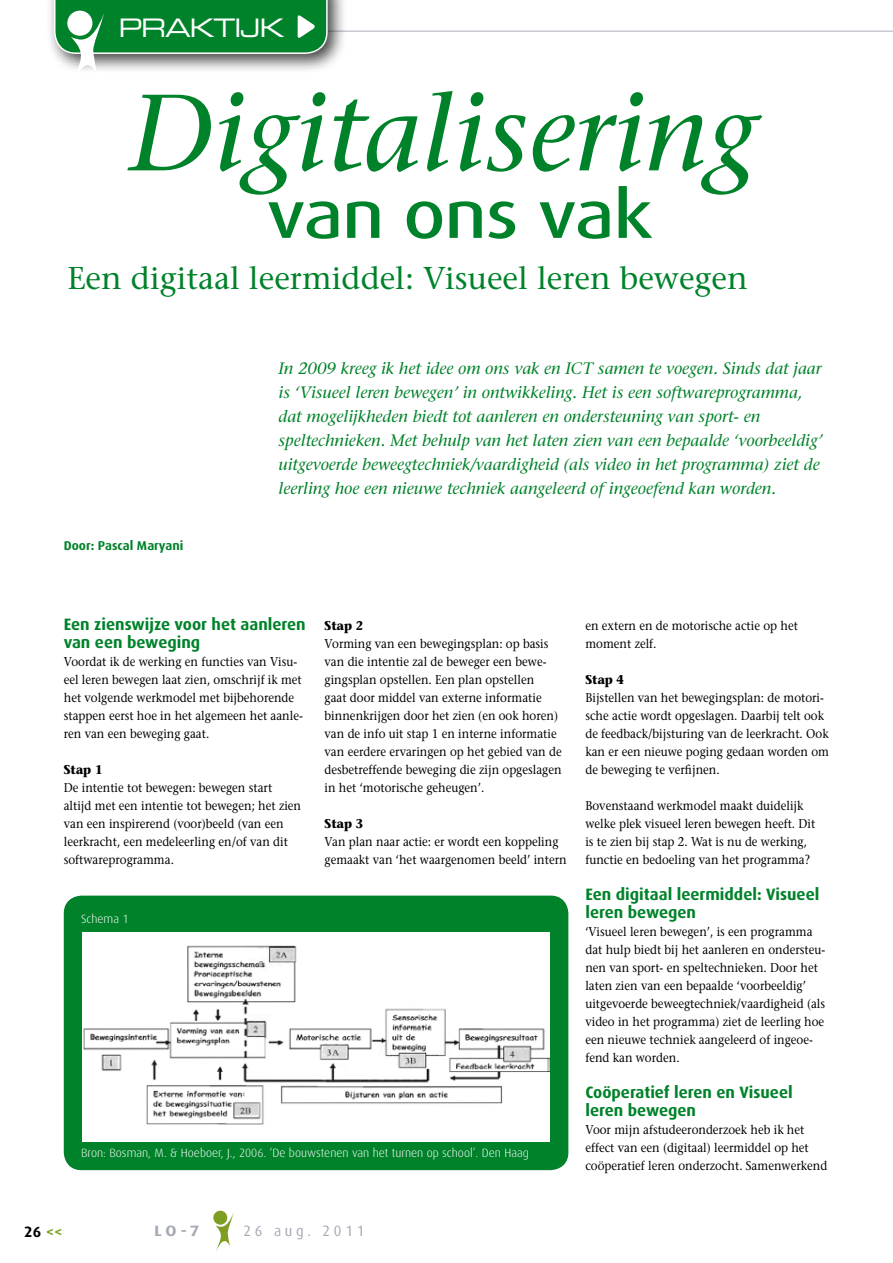
<style>
.page{position:relative;width:893px;height:1263px;background:#fff}
.page>*{position:absolute;margin:0;border:0;box-sizing:border-box;transform-origin:0 0}
.t1{font:italic 108px "Stone Serif";color:#00822a}
.t2{font:500 66px "Dax Wide";color:#00822a}
.t3{font:31.5px "Stone Serif";color:#00822a}
.t4{font:25.5px "Eurostile LT Std Ex 2";letter-spacing:-.05em;color:#fff}
.t5{font:italic 16.5px/24px "Stone Serif";color:#00822a}
.t6{font:700 16.5px/18px "Dax";color:#00822a}
.t7{font:15px "Dax";letter-spacing:.26em;color:#a4a8b3;scale:.96 1}
.t8{font:700 15px "Dax Wide";color:#a4a8b3}
.t9{font:700 15px "Dax";color:#000}
.t10{font:12.75px/18px "Stone Serif";color:#000;scale:.9 1}
.t11{font:700 12.75px "Stone Serif";color:#000;scale:.9 1}
.t12{font:700 12.75px "Dax";color:#00822a}
.t13{font:300 12px "Dax";color:#fff}
.s1{color:#7d9e22}
</style>
<div class="page">
<svg style="left:213px;top:1211px;width:14px;height:14px"></svg>
<svg style="left:215px;top:1212px;width:19px;height:39px"></svg>
<div style="left:45px;top:0;width:302px;height:73px;background:#000;opacity:.75"></div>
<svg style="left:54px;top:0;width:839px;height:73px"></svg>
<div style="left:65px;top:896px;width:503px;height:273px;background:#00822a;border-radius:17px"></div>
<div style="left:64px;top:896px;width:504px;height:274px;border:2px solid #00822a;border-radius:17px"></div>
<img style="left:82px;top:933px;width:468px;height:208px">
<h3 class="t4" style="left:118px;top:10px;width:168px">PRAKTIJK</h3>
<h1 class="t1" style="left:129px;top:70px;width:629px">Digitalisering</h1>
<h2 class="t2" style="left:267px;top:178px;width:387px">van ons vak</h2>
<h3 class="t3" style="left:68px;top:259px;width:682px">Een digitaal leermiddel: Visueel leren bewegen</h3>
<p class="t12" style="left:64px;top:538px;width:121px">Door: Pascal Maryani</p>
<p class="t5" style="left:279px;top:356px;width:545px">In 2009 kreeg ik het idee om ons vak en ICT samen te voegen. Sinds dat jaar is ‘Visueel leren bewegen’ in ontwikkeling. Het is een softwareprogramma, dat mogelijkheden biedt tot aanleren en ondersteuning van sport- en speltechnieken. Met behulp van het laten zien van een bepaalde ‘voorbeeldig’ uitgevoerde beweegtechniek/vaardigheid (als video in het programma) ziet de leerling hoe een nieuwe techniek aangeleerd of ingeoefend kan worden.</p>
<p class="t6" style="left:64px;top:615px;width:243px">Een zienswijze voor het aanleren van een beweging</p>
<p class="t10" style="left:64px;top:653px;width:267px">Voordat ik de werking en functies van Visu&shy;eel leren bewegen laat zien, omschrijf ik met het volgende werkmodel met bijbehorende stappen eerst hoe in het algemeen het aanle&shy;ren van een beweging gaat.</p>
<p class="t11" style="left:64px;top:762px;width:44px">Stap 1</p>
<p class="t10" style="left:64px;top:779px;width:265px">De intentie tot bewegen: bewegen start altijd met een intentie tot bewegen; het zien van een inspirerend (voor)beeld (van een leerkracht, een medeleerling en/of van dit softwareprogramma.</p>
<p class="t13" style="left:81px;top:912px;width:49px">Schema 1</p>
<p class="t11" style="left:325px;top:618px;width:44px">Stap 2</p>
<p class="t10" style="left:325px;top:635px;width:265px">Vorming van een bewegingsplan: op basis van die intentie zal de beweger een bewe&shy;gingsplan opstellen. Een plan opstellen<br>gaat door middel van externe informatie binnenkrijgen door het zien (en ook horen) van de info uit stap 1 en interne informatie van eerdere ervaringen op het gebied van de desbetreffende beweging die zijn opgeslagen in het ‘motorische geheugen’.</p>
<p class="t11" style="left:325px;top:816px;width:44px">Stap 3</p>
<p class="t10" style="left:325px;top:833px;width:271px">Van plan naar actie: er wordt een koppeling gemaakt van ‘het waargenomen beeld’ intern</p>
<p class="t13" style="left:81px;top:1146px;width:449px">Bron: Bosman, M. &amp; Hoeboer, J., 2006. ‘De bouwstenen van het turnen op school’. Den Haag</p>
<p class="t10" style="left:585px;top:617px;width:238px">en extern en de motorische actie op het moment zelf.</p>
<p class="t11" style="left:585px;top:672px;width:44px">Stap 4</p>
<p class="t10" style="left:585px;top:689px;width:272px">Bijstellen van het bewegingsplan: de motori&shy;sche actie wordt opgeslagen. Daarbij telt ook de feedback/bijsturing van de leerkracht. Ook kan er een nieuwe poging gedaan worden om de beweging te verfijnen.</p>
<p class="t10" style="left:585px;top:797px;width:257px">Bovenstaand werkmodel maakt duidelijk welke plek visueel leren bewegen heeft. Dit is te zien bij stap 2. Wat is nu de werking, functie en bedoeling van het programma?</p>
<p class="t6" style="left:585px;top:885px;width:235px">Een digitaal leermiddel: Visueel leren bewegen</p>
<p class="t10" style="left:585px;top:923px;width:268px">‘Visueel leren bewegen’, is een programma dat hulp biedt bij het aanleren en ondersteu&shy;nen van sport- en speltechnieken. Door het laten zien van een bepaalde ‘voorbeeldig’ uitgevoerde beweegtechniek/vaardigheid (als video in het programma) ziet de leerling hoe een nieuwe techniek aangeleerd of ingeoe&shy;fend kan worden.</p>
<p class="t6" style="left:585px;top:1083px;width:209px">Coöperatief leren en Visueel leren bewegen</p>
<p class="t10" style="left:585px;top:1121px;width:270px">Voor mijn afstudeeronderzoek heb ik het effect van een (digitaal) leermiddel op het coöperatief leren onderzocht. Samenwerkend</p>
<p class="t9" style="left:24px;top:1223px;width:40px">26 <span class="s1">&lt;&lt;</span></p>
<p class="t8" style="left:154px;top:1223px;width:47px">LO-7</p>
<p class="t7" style="left:244px;top:1223px;width:127px">26 aug. 2011</p>
</div>
